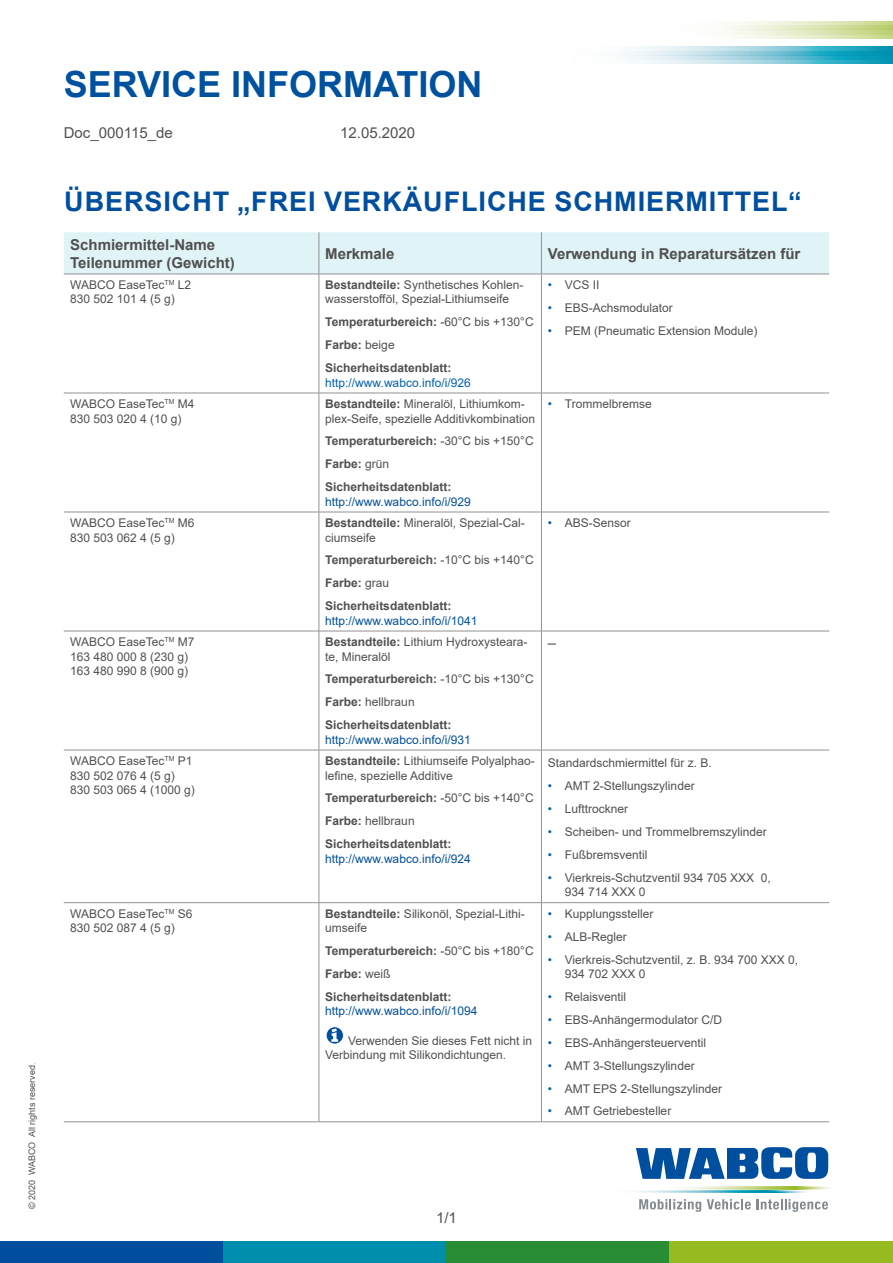
<style>
.page{position:relative;width:893px;height:1263px;background:#fff}
.page>*{position:absolute;margin:0;border:0;box-sizing:border-box;transform-origin:0 0}
.t1{font:700 36px "Arial";color:#00519e}
.t2{font:700 27px "Arial";letter-spacing:.035em;color:#004f9f}
.t3{font:700 15px/18px "Arial";color:#505050}
.t4{font:15px "Arial";color:#505050}
.t5{font:12px/14.4px "Arial";color:#505050}
.t6{font:700 12px/23px "Arial";color:#505050}
.t7{font:12px "Arial";color:#004f9d}
.t8{font:12px "Arial";color:#0061ad}
.t9{font:9px "Arial";color:#505050}
.s1{color:#929292}
.s2{font-weight:700}
.s3{font-weight:400}
.s4{color:#0061ad}
</style>
<div class="page">
<div style="left:0;top:1242px;width:223px;height:21px;background:#004f9f"></div>
<div style="left:223px;top:1242px;width:223px;height:21px;background:#008ead"></div>
<div style="left:446px;top:1242px;width:224px;height:21px;background:#298d35"></div>
<div style="left:670px;top:1242px;width:223px;height:21px;background:#95bb20"></div>
<svg style="left:729px;top:34px;width:164px;height:4px"></svg>
<svg style="left:729px;top:30px;width:164px;height:4px"></svg>
<svg style="left:716px;top:21px;width:177px;height:9px"></svg>
<svg style="left:642px;top:60px;width:251px;height:4px"></svg>
<svg style="left:618px;top:55px;width:275px;height:5px"></svg>
<svg style="left:629px;top:47px;width:264px;height:8px;background:#85cbda"></svg>
<svg style="left:636px;top:1147px;width:192px;height:32px"></svg>
<svg style="left:681px;top:1187px;width:150px;height:2px"></svg>
<svg style="left:681px;top:1187px;width:148px;height:1px"></svg>
<svg style="left:640px;top:1192px;width:165px;height:1px"></svg>
<svg style="left:635px;top:1190px;width:169px;height:2px"></svg>
<svg style="left:639px;top:1199px;width:62px;height:13px"></svg>
<svg style="left:707px;top:1199px;width:44px;height:10px"></svg>
<svg style="left:757px;top:1199px;width:71px;height:13px"></svg>
<div style="left:64px;top:232px;width:765px;height:42px;background:#e0f3f6"></div>
<svg style="left:64px;top:275px;width:765px;height:118px"></svg>
<hr style="left:319px;top:274px;width:1px;height:119px;background:#929292">
<hr style="left:541px;top:274px;width:1px;height:119px;background:#929292">
<hr style="left:64px;top:393px;width:255px;height:1px;background:#929292">
<hr style="left:319px;top:393px;width:222px;height:1px;background:#929292">
<hr style="left:319px;top:393px;width:1px;height:119px;background:#929292">
<hr style="left:541px;top:393px;width:288px;height:1px;background:#929292">
<hr style="left:541px;top:393px;width:1px;height:119px;background:#929292">
<hr style="left:64px;top:512px;width:255px;height:1px;background:#929292">
<hr style="left:319px;top:512px;width:222px;height:1px;background:#929292">
<hr style="left:319px;top:512px;width:1px;height:119px;background:#929292">
<hr style="left:541px;top:512px;width:288px;height:1px;background:#929292">
<hr style="left:541px;top:512px;width:1px;height:119px;background:#929292">
<hr style="left:64px;top:631px;width:255px;height:1px;background:#929292">
<hr style="left:319px;top:631px;width:222px;height:1px;background:#929292">
<hr style="left:319px;top:631px;width:1px;height:119px;background:#929292">
<hr style="left:541px;top:631px;width:288px;height:1px;background:#929292">
<hr style="left:541px;top:631px;width:1px;height:119px;background:#929292">
<hr style="left:64px;top:750px;width:255px;height:1px;background:#929292">
<hr style="left:319px;top:750px;width:222px;height:1px;background:#929292">
<hr style="left:319px;top:750px;width:1px;height:152px;background:#929292">
<hr style="left:541px;top:750px;width:288px;height:1px;background:#929292">
<hr style="left:541px;top:750px;width:1px;height:152px;background:#929292">
<hr style="left:64px;top:902px;width:255px;height:1px;background:#929292">
<hr style="left:319px;top:902px;width:222px;height:1px;background:#929292">
<hr style="left:319px;top:903px;width:1px;height:218px;background:#929292">
<hr style="left:541px;top:902px;width:288px;height:1px;background:#929292">
<hr style="left:541px;top:903px;width:1px;height:218px;background:#929292">
<hr style="left:319px;top:232px;width:1px;height:42px;background:#929292">
<hr style="left:541px;top:232px;width:1px;height:42px;background:#929292">
<hr style="left:64px;top:274px;width:255px;height:1px;background:#929292">
<hr style="left:319px;top:274px;width:222px;height:1px;background:#929292">
<hr style="left:541px;top:274px;width:288px;height:1px;background:#929292">
<hr style="left:64px;top:1121px;width:255px;height:1px;background:#929292">
<hr style="left:319px;top:1121px;width:222px;height:1px;background:#929292">
<hr style="left:541px;top:1121px;width:288px;height:1px;background:#929292">
<svg style="left:326px;top:1027px;width:17px;height:17px"></svg>
<div style="left:326px;top:1026px;width:18px;height:18px;border:1px solid #fff;border-radius:50%"></div>
<svg style="left:331px;top:1028px;width:7px;height:14px"></svg>
<p class="t9" style="left:26px;top:1209px;width:148px;rotate:-90deg">© 2020 WABCO All rights reserved<span class="s1">.</span></p>
<h1 class="t1" style="left:64px;top:59px;width:420px">SERVICE INFORMATION</h1>
<p class="t4" style="left:64px;top:123px;width:110px">Doc_000115_de</p>
<p class="t4" style="left:340px;top:123px;width:77px">12.05.2020</p>
<h2 class="t2" style="left:64px;top:182px;width:739px">ÜBERSICHT „FREI VERKÄUFLICHE SCHMIERMITTEL“</h2>
<p class="t3" style="left:70px;top:235px;width:166px">Schmiermittel-Name<br>Teilenummer (Gewicht)</p>
<p class="t3" style="left:325px;top:244px;width:71px">Merkmale</p>
<p class="t3" style="left:548px;top:244px;width:254px">Verwendung in Reparatursätzen für</p>
<p class="t5" style="left:70px;top:278px;width:123px">WABCO EaseTec<sup>TM</sup> L2<br>830 502 101 4 (5 g)</p>
<p class="t5" style="left:325px;top:278px;width:200px"><span class="s2">Bestandteile:</span> Synthetisches Kohlen&shy;wasserstofföl, Spezial-Lithiumseife</p>
<p class="t6" style="left:325px;top:311px;width:210px">Temperaturbereich: <span class="s3">-60°C bis +130°C<br></span>Farbe: <span class="s3">beige<br></span>Sicherheitsdatenblatt:</p>
<p class="t8" style="left:325px;top:374px;width:147px">http://www.wabco.info/i/926</p>
<p class="t5" style="left:548px;top:278px;width:53px"><span class="s4">•</span> VCS II</p>
<p class="t5" style="left:548px;top:300px;width:127px"><span class="s4">•</span> EBS-Achsmodulator</p>
<p class="t5" style="left:548px;top:323px;width:211px"><span class="s4">•</span> PEM (Pneumatic Extension Module)</p>
<p class="t5" style="left:70px;top:397px;width:126px">WABCO EaseTec<sup>TM</sup> M4<br>830 503 020 4 (10 g)</p>
<p class="t5" style="left:325px;top:397px;width:211px"><span class="s2">Bestandteile:</span> Mineralöl, Lithiumkom&shy;plex-Seife, spezielle Additivkombination</p>
<p class="t6" style="left:325px;top:430px;width:210px">Temperaturbereich: <span class="s3">-30°C bis +150°C<br></span>Farbe: <span class="s3">grün<br></span>Sicherheitsdatenblatt:</p>
<p class="t7" style="left:325px;top:493px;width:147px">http://www.wabco.info/i/929</p>
<p class="t5" style="left:70px;top:516px;width:126px">WABCO EaseTec<sup>TM</sup> M6<br>830 503 062 4 (5 g)</p>
<p class="t5" style="left:325px;top:516px;width:201px"><span class="s2">Bestandteile:</span> Mineralöl, Spezial-Cal&shy;ciumseife</p>
<p class="t6" style="left:325px;top:549px;width:210px">Temperaturbereich: <span class="s3">-10°C bis +140°C<br></span>Farbe: <span class="s3">grau<br></span>Sicherheitsdatenblatt:</p>
<p class="t7" style="left:325px;top:612px;width:154px">http://www.wabco.info/i/1041</p>
<p class="t5" style="left:70px;top:635px;width:126px">WABCO EaseTec<sup>TM</sup> M7<br>163 480 000 8 (230 g)<br>163 480 990 8 (900 g)</p>
<p class="t5" style="left:325px;top:635px;width:204px"><span class="s2">Bestandteile:</span> Lithium Hydroxysteara&shy;te, Mineralöl</p>
<p class="t6" style="left:325px;top:668px;width:210px">Temperaturbereich: <span class="s3">-10°C bis +130°C<br></span>Farbe: <span class="s3">hellbraun<br></span>Sicherheitsdatenblatt:</p>
<p class="t7" style="left:325px;top:731px;width:147px">http://www.wabco.info/i/931</p>
<p class="t5" style="left:70px;top:754px;width:126px">WABCO EaseTec<sup>TM</sup> P1<br>830 502 076 4 (5 g)<br>830 503 065 4 (1000 g)</p>
<p class="t5" style="left:325px;top:754px;width:211px"><span class="s2">Bestandteile:</span> Lithiumseife Polyalphao&shy;lefine, spezielle Additive</p>
<p class="t6" style="left:325px;top:787px;width:210px">Temperaturbereich: <span class="s3">-50°C bis +140°C<br></span>Farbe: <span class="s3">hellbraun<br></span>Sicherheitsdatenblatt:</p>
<p class="t7" style="left:325px;top:850px;width:147px">http://www.wabco.info/i/924</p>
<p class="t5" style="left:70px;top:906px;width:124px">WABCO EaseTec<sup>TM</sup> S6<br>830 502 087 4 (5 g)</p>
<p class="t5" style="left:325px;top:906px;width:201px"><span class="s2">Bestandteile:</span> Silikonöl, Spezial-Lithi&shy;umseife</p>
<p class="t6" style="left:325px;top:939px;width:210px">Temperaturbereich: <span class="s3">-50°C bis +180°C<br></span>Farbe: <span class="s3">weiß<br></span>Sicherheitsdatenblatt:</p>
<p class="t7" style="left:325px;top:1003px;width:154px">http://www.wabco.info/i/1094</p>
<p class="t5" style="left:325px;top:1033px;width:208px;text-indent:23px">Verwenden Sie dieses Fett nicht in<br>Verbindung mit Silikondichtungen.</p>
<p class="t5" style="left:548px;top:397px;width:105px"><span class="s4">•</span> Trommelbremse</p>
<p class="t5" style="left:548px;top:516px;width:85px"><span class="s4">•</span> ABS-Sensor</p>
<p class="t4" style="left:548px;top:633px;width:10px">–</p>
<p class="t5" style="left:548px;top:756px;width:166px">Standardschmiermittel für z. B.</p>
<p class="t5" style="left:548px;top:779px;width:148px"><span class="s4">•</span> AMT 2-Stellungszylinder</p>
<p class="t5" style="left:548px;top:802px;width:82px"><span class="s4">•</span> Lufttrockner</p>
<p class="t5" style="left:548px;top:824px;width:221px"><span class="s4">•</span> Scheiben- und Trommelbremszylinder</p>
<p class="t5" style="left:548px;top:847px;width:101px"><span class="s4">•</span> Fußbremsventil</p>
<p class="t5" style="left:565px;top:870px;width:207px;text-indent:-17px"><span class="s4">•</span> Vierkreis-Schutzventil 934 705 XXX 0,<br>934 714 XXX 0</p>
<p class="t5" style="left:548px;top:906px;width:107px"><span class="s4">•</span> Kupplungssteller</p>
<p class="t5" style="left:548px;top:929px;width:81px"><span class="s4">•</span> ALB-Regler</p>
<p class="t5" style="left:565px;top:952px;width:235px;text-indent:-17px"><span class="s4">•</span> Vierkreis-Schutzventil, z. B. 934 700 XXX 0,<br>934 702 XXX 0</p>
<p class="t5" style="left:548px;top:989px;width:80px"><span class="s4">•</span> Relaisventil</p>
<p class="t5" style="left:548px;top:1012px;width:176px"><span class="s4">•</span> EBS-Anhängermodulator C/D</p>
<p class="t5" style="left:548px;top:1035px;width:160px"><span class="s4">•</span> EBS-Anhängersteuerventil</p>
<p class="t5" style="left:548px;top:1058px;width:148px"><span class="s4">•</span> AMT 3-Stellungszylinder</p>
<p class="t5" style="left:548px;top:1081px;width:176px"><span class="s4">•</span> AMT EPS 2-Stellungszylinder</p>
<p class="t5" style="left:548px;top:1104px;width:125px"><span class="s4">•</span> AMT Getriebesteller</p>
<p class="t4" style="left:436px;top:1207px;width:22px">1/1</p>
</div>
